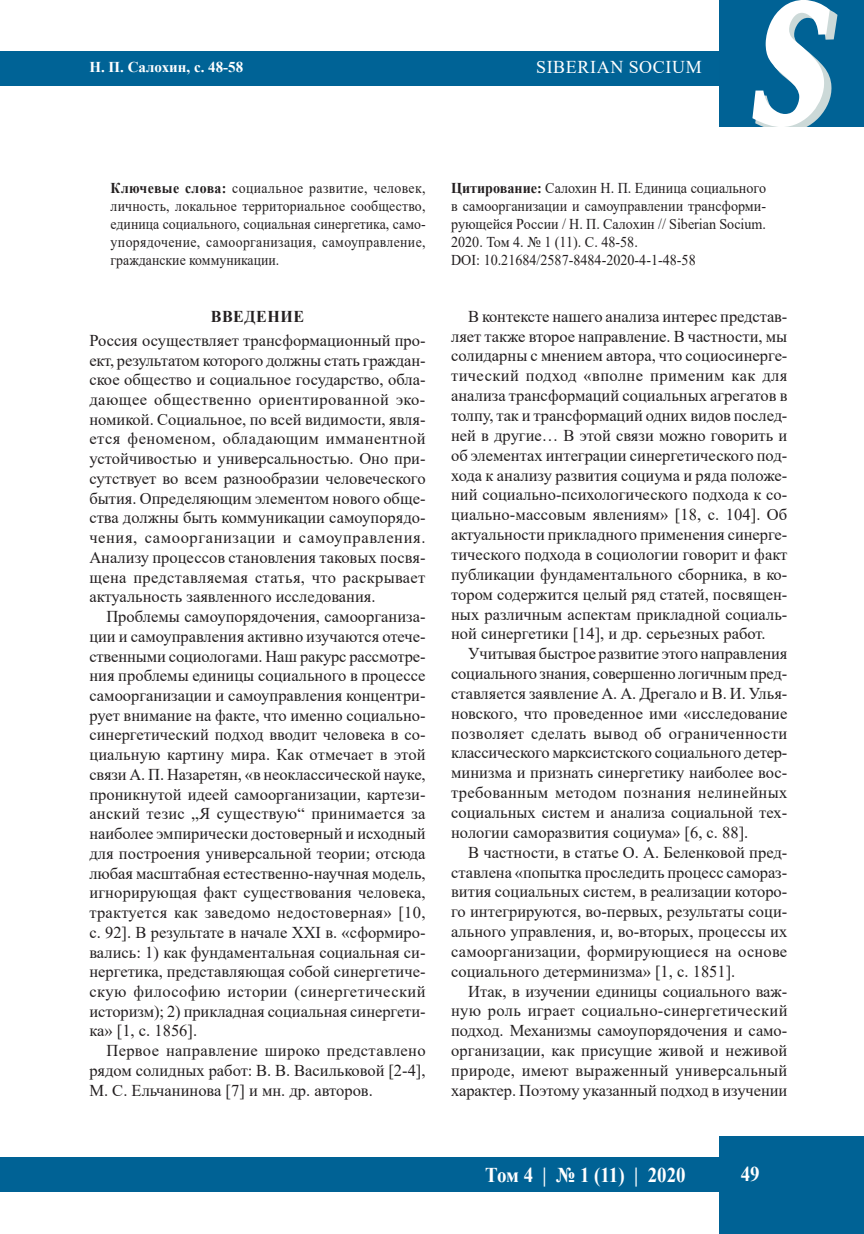
<style>
.page{position:relative;width:864px;height:1234px;background:#fff}
.page>*{position:absolute;margin:0;border:0;box-sizing:border-box;transform-origin:0 0}
.t1{font:italic 700 165px "Quant Antiqua";color:#fff;scale:.75 1}
.t2{font:700 21px "Times New Roman";color:#fff;scale:.9 1}
.t3{font:18px "Times New Roman";letter-spacing:.035em;color:#fff}
.t4{font:16.5px/19.6px "Times New Roman";color:#231f20;text-align:justify}
.t5{font:700 16.5px "Times New Roman";letter-spacing:.035em;color:#231f20}
.t6{font:15px/18px "Times New Roman";color:#231f20;text-align:justify;scale:.92 1}
.t7{font:15px/18px "Times New Roman";color:#231f20;scale:.94 1}
.t8{font:700 15px "Times New Roman";color:#fff}
.s1{font-weight:700}
</style>
<div class="page">
<div style="left:0;top:51px;width:721px;height:34px;background:#006396"></div>
<div style="left:719px;top:0;width:144px;height:128px;background:#006295"></div>
<div style="left:0;top:1157px;width:721px;height:34px;background:#006295"></div>
<div style="left:719px;top:1135px;width:144px;height:98px;background:#006295"></div>
<svg style="left:750px;top:0;width:89px;height:128px"></svg>
<p class="t8" style="left:89px;top:56px;width:155px">Н. П. Салохин, с. 48-58</p>
<p class="t3" style="left:536px;top:55px;width:167px">SIBERIAN SOCIUM</p>
<h1 class="t1" style="left:749px;top:-35px;width:113px">S</h1>
<p class="t6" style="left:111px;top:178px;width:344px"><span class="s1">Ключевые слова:</span> социальное развитие, человек, личность, локальное территориальное сообщество, единица социального, социальная синергетика, само&shy;упорядочение, самоорганизация, самоуправление, гражданские коммуникации.</p>
<p class="t7" style="left:451px;top:179px;width:336px"><span class="s1">Цитирование:</span> Салохин Н. П. Единица социального в самоорганизации и самоуправлении трансформи&shy;рующейся России / Н. П. Салохин // Siberian Socium.<br>2020. Том 4. № 1 (11). С. 48-58.<br>DOI: 10.21684/2587-8484-2020-4-1-48-58</p>
<p class="t5" style="left:211px;top:304px;width:95px">ВВЕДЕНИЕ</p>
<p class="t4" style="left:89px;top:330px;width:338px">Россия осуществляет трансформационный про&shy;ект, результатом которого должны стать граждан&shy;ское общество и социальное государство, обла&shy;дающее общественно ориентированной эко&shy;номикой. Социальное, по всей видимости, явля&shy;ется феноменом, обладающим имманентной устойчивостью и универсальностью. Оно при&shy;сутствует во всем разнообразии человеческого бытия. Определяющим элементом нового обще&shy;ства должны быть коммуникации самоупорядо&shy;чения, самоорганизации и самоуправления.<br>Анализу процессов становления таковых посвя&shy;щена представляемая статья, что раскрывает актуальность заявленного исследования.</p>
<p class="t4" style="left:89px;top:606px;width:338px;text-indent:17px">Проблемы самоупорядочения, самоорганиза&shy;ции и самоуправления активно изучаются отече&shy;ственными социологами. Наш ракурс рассмотре&shy;ния проблемы единицы социального в процессе самоорганизации и самоуправления концентри&shy;рует внимание на факте, что именно социально&shy;синергетический подход вводит человека в со&shy;циальную картину мира. Как отмечает в этой связи А. П. Назаретян, «в неоклассической науке, проникнутой идеей самоорганизации, картези&shy;анский тезис „Я существую“ принимается за наиболее эмпирически достоверный и исходный для построения универсальной теории; отсюда любая масштабная естественно-научная модель, игнорирующая факт существования человека, трактуется как заведомо недостоверная» [10, с. 92]. В результате в начале XXI в. «сформиро&shy;вались: 1) как фундаментальная социальная си&shy;нергетика, представляющая собой синергетиче&shy;скую философию истории (синергетический историзм); 2) прикладная социальная синергети&shy;ка» [1, с. 1856].</p>
<p class="t4" style="left:89px;top:1040px;width:337px;text-indent:17px">Первое направление широко представлено рядом солидных работ: В. В. Васильковой [2-4], М. С. Ельчанинова [7] и мн. др. авторов.</p>
<p class="t4" style="left:451px;top:306px;width:338px;text-indent:17px">В контексте нашего анализа интерес представ&shy;ляет также второе направление. В частности, мы солидарны с мнением автора, что социосинерге&shy;тический подход «вполне применим как для анализа трансформаций социальных агрегатов в толпу, так и трансформаций одних видов послед&shy;ней в другие… В этой связи можно говорить и об элементах интеграции синергетического под&shy;хода к анализу развития социума и ряда положе&shy;ний социально-психологического подхода к со&shy;циально-массовым явлениям» [18, c. 104]. Об актуальности прикладного применения синерге&shy;тического подхода в социологии говорит и факт публикации фундаментального сборника, в ко&shy;тором содержится целый ряд статей, посвящен&shy;ных различным аспектам прикладной социаль&shy;ной синергетики [14], и др. серьезных работ.</p>
<p class="t4" style="left:451px;top:643px;width:338px;text-indent:17px">Учитывая быстрое развитие этого направления социального знания, совершенно логичным пред&shy;ставляется заявление А. А. Дрегало и В. И. Улья&shy;новского, что проведенное ими «исследование позволяет сделать вывод об ограниченности классического марксистского социального детер&shy;минизма и признать синергетику наиболее вос&shy;требованным методом познания нелинейных социальных систем и анализа социальной тех&shy;нологии саморазвития социума» [6, с. 88].</p>
<p class="t4" style="left:451px;top:841px;width:337px;text-indent:17px">В частности, в статье О. А. Беленковой пред&shy;ставлена «попытка проследить процесс самораз&shy;вития социальных систем, в реализации которо&shy;го интегрируются, во-первых, результаты соци&shy;ального управления, и, во-вторых, процессы их самоорганизации, формирующиеся на основе социального детерминизма» [1, с. 1851].</p>
<p class="t4" style="left:451px;top:980px;width:338px;text-indent:17px">Итак, в изучении единицы социального важ&shy;ную роль играет социально-синергетический подход. Механизмы самоупорядочения и само&shy;организации, как присущие живой и неживой природе, имеют выраженный универсальный характер. Поэтому указанный подход в изучении</p>
<p class="t2" style="left:485px;top:1159px;width:224px">Том 4 | № 1 (11) | 2020</p>
<p class="t2" style="left:740px;top:1158px;width:23px">49</p>
</div>
